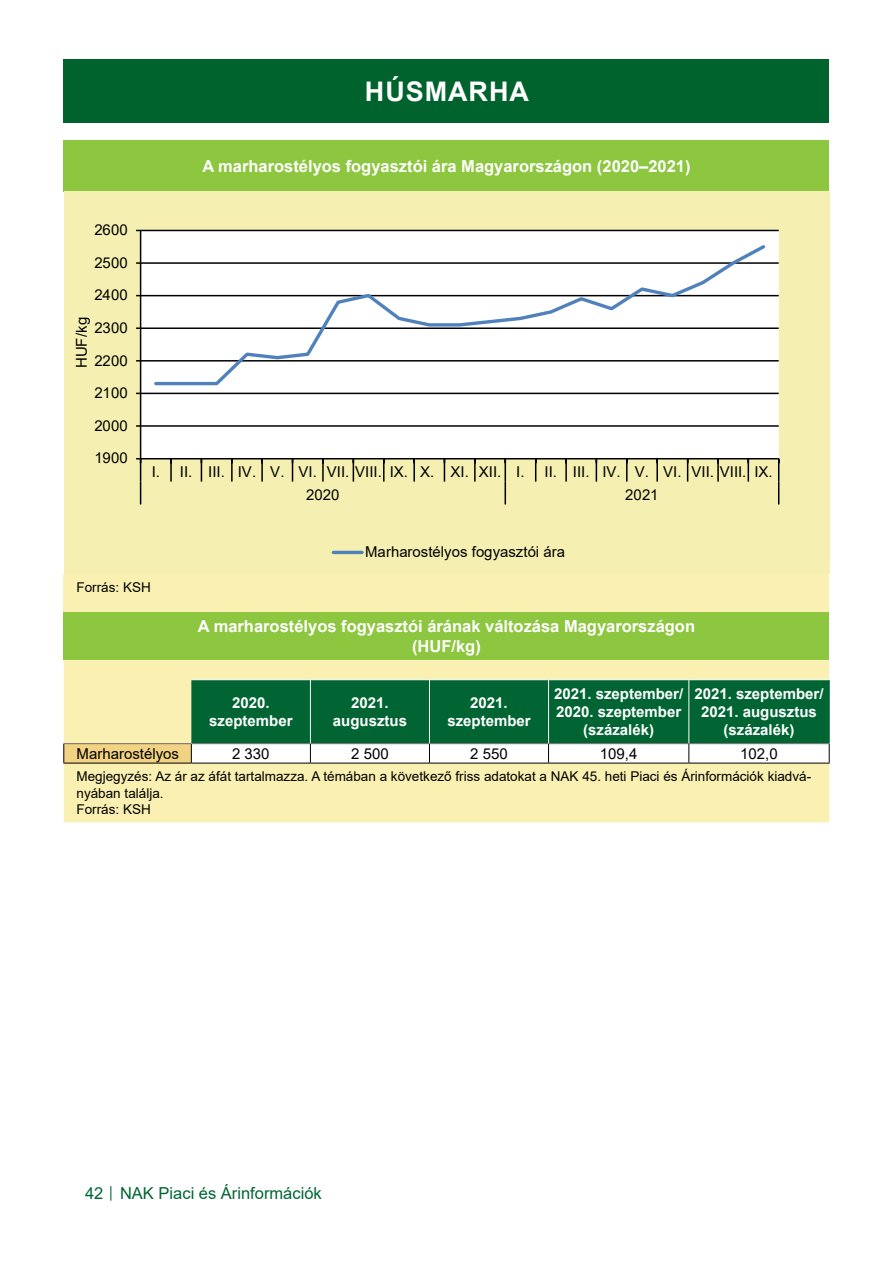
<style>
.page{position:relative;width:893px;height:1263px;background:#fff}
.page>*{position:absolute;margin:0;border:0;box-sizing:border-box;transform-origin:0 0}
.Cím_01_tartalomjegyz{font:700 27px "Arial";letter-spacing:.035em;color:#fff}
.Tablazat_cime{font:700 16.5px/19.8px "Arial";color:#fff;text-align:center}
.t1{font:16.5px "Arial";color:#006533}
.Tablazat_bal_kategor{font:15px "Arial";color:#000}
.Tablazat_fejlece_koz{font:700 15px/18px "Arial";color:#fff;text-align:center}
.Tablazat_kozep_ertek{font:15px "Arial";color:#000}
.Tablazat_forrasa{font:13.5px/16.2px "Arial";color:#000}
.s1{font-size:12px}
</style>
<div class="page">
<div style="left:64px;top:60px;width:765px;height:63px;background:#00632e"></div>
<div style="left:64px;top:611px;width:765px;height:49px;background:#8dc63f"></div>
<div style="left:64px;top:660px;width:765px;height:162px;background:#faf0b1"></div>
<div style="left:64px;top:744px;width:127px;height:19px;background:#f2d383"></div>
<hr style="left:191px;top:679px;width:119px;height:1px;background:#fff">
<hr style="left:310px;top:679px;width:119px;height:1px;background:#fff">
<hr style="left:429px;top:679px;width:120px;height:1px;background:#fff">
<hr style="left:549px;top:679px;width:140px;height:1px;background:#fff">
<hr style="left:689px;top:679px;width:141px;height:1px;background:#fff">
<hr style="left:63px;top:743px;width:128px;height:1px;background:#706f6f">
<svg style="left:63px;top:744px;width:1px;height:19px"></svg>
<svg style="left:191px;top:680px;width:639px;height:83px"></svg>
<hr style="left:63px;top:763px;width:128px;height:1px;background:#000">
<hr style="left:191px;top:763px;width:119px;height:1px;background:#000">
<hr style="left:310px;top:763px;width:119px;height:1px;background:#000">
<hr style="left:429px;top:763px;width:120px;height:1px;background:#000">
<hr style="left:549px;top:763px;width:140px;height:1px;background:#000">
<hr style="left:689px;top:763px;width:141px;height:1px;background:#000">
<div style="left:64px;top:140px;width:765px;height:51px;background:#8dc63f"></div>
<div style="left:64px;top:574px;width:765px;height:37px;background:#faf0b1"></div>
<div style="left:64px;top:191px;width:765px;height:383px;background:#f5f0b1"></div>
<div style="left:141px;top:230px;width:638px;height:229px;background:#fff"></div>
<hr style="left:141px;top:425px;width:638px;height:2px;background:#000">
<hr style="left:141px;top:393px;width:638px;height:1px;background:#000">
<hr style="left:141px;top:360px;width:638px;height:2px;background:#000">
<hr style="left:141px;top:327px;width:638px;height:2px;background:#000">
<hr style="left:141px;top:295px;width:638px;height:1px;background:#000">
<hr style="left:141px;top:262px;width:638px;height:2px;background:#000">
<hr style="left:141px;top:230px;width:638px;height:1px;background:#000">
<hr style="left:140px;top:230px;width:1px;height:229px;background:#000">
<hr style="left:141px;top:458px;width:638px;height:1px;background:#000">
<hr style="left:170px;top:459px;width:2px;height:23px;background:#000">
<svg style="left:201px;top:459px;width:1px;height:23px"></svg>
<hr style="left:231px;top:459px;width:2px;height:23px;background:#000">
<hr style="left:261px;top:459px;width:2px;height:23px;background:#000">
<svg style="left:292px;top:459px;width:1px;height:23px"></svg>
<hr style="left:322px;top:459px;width:2px;height:23px;background:#000">
<svg style="left:353px;top:459px;width:1px;height:23px"></svg>
<hr style="left:383px;top:459px;width:2px;height:23px;background:#000">
<hr style="left:413px;top:459px;width:2px;height:23px;background:#000">
<svg style="left:444px;top:459px;width:1px;height:23px"></svg>
<hr style="left:474px;top:459px;width:2px;height:23px;background:#000">
<svg style="left:535px;top:459px;width:1px;height:23px"></svg>
<hr style="left:565px;top:459px;width:2px;height:23px;background:#000">
<svg style="left:596px;top:459px;width:1px;height:23px"></svg>
<hr style="left:626px;top:459px;width:2px;height:23px;background:#000">
<hr style="left:656px;top:459px;width:2px;height:23px;background:#000">
<svg style="left:687px;top:459px;width:1px;height:23px"></svg>
<hr style="left:717px;top:459px;width:2px;height:23px;background:#000">
<svg style="left:748px;top:459px;width:1px;height:23px"></svg>
<svg style="left:136px;top:458px;width:5px;height:46px"></svg>
<svg style="left:505px;top:459px;width:1px;height:45px"></svg>
<svg style="left:778px;top:459px;width:1px;height:45px"></svg>
<svg style="left:152px;top:245px;width:616px;height:141px"></svg>
<hr style="left:333px;top:551px;width:29px;height:3px;background:#4f81bd">
<p class="Cím_01_tartalomjegyz" style="left:365px;top:73px;width:166px">HÚSMARHA</p>
<p class="Tablazat_bal_kategor" style="left:94px;top:219px;width:35px">2600</p>
<p class="Tablazat_bal_kategor" style="left:94px;top:252px;width:35px">2500</p>
<p class="Tablazat_bal_kategor" style="left:94px;top:285px;width:35px">2400</p>
<p class="Tablazat_bal_kategor" style="left:71px;top:368px;width:52px;rotate:-90deg">HUF/kg</p>
<p class="Tablazat_bal_kategor" style="left:94px;top:317px;width:35px">2300</p>
<p class="Tablazat_bal_kategor" style="left:94px;top:350px;width:35px">2200</p>
<p class="Tablazat_bal_kategor" style="left:94px;top:382px;width:35px">2100</p>
<p class="Tablazat_bal_kategor" style="left:94px;top:415px;width:35px">2000</p>
<p class="Tablazat_bal_kategor" style="left:94px;top:448px;width:35px">1900</p>
<p class="Tablazat_cime" style="left:202px;top:156px;width:490px">A marharostélyos fogyasztói ára Magyarországon (2020–2021)</p>
<p class="Tablazat_bal_kategor" style="left:152px;top:461px;width:374px">I. II. III. IV. V. VI. VII. VIII. IX. X. XI. XII. I.</p>
<p class="Tablazat_bal_kategor" style="left:545px;top:461px;width:230px">II. III. IV. V. VI. VII. VIII. IX.</p>
<p class="Tablazat_bal_kategor" style="left:306px;top:484px;width:35px">2020</p>
<p class="Tablazat_bal_kategor" style="left:625px;top:484px;width:35px">2021</p>
<p class="Tablazat_bal_kategor" style="left:365px;top:541px;width:201px">Marharostélyos fogyasztói ára</p>
<p class="Tablazat_forrasa" style="left:77px;top:579px;width:76px">Forrás: KSH</p>
<p class="Tablazat_cime" style="left:198px;top:616px;width:499px">A marharostélyos fogyasztói árának változása Magyarországon (HUF/kg)</p>
<p class="Tablazat_fejlece_koz" style="left:209px;top:694px;width:85px">2020. szeptember</p>
<p class="Tablazat_fejlece_koz" style="left:333px;top:694px;width:76px">2021. augusztus</p>
<p class="Tablazat_fejlece_koz" style="left:447px;top:694px;width:85px">2021. szeptember</p>
<p class="Tablazat_fejlece_koz" style="left:554px;top:685px;width:131px">2021. szeptember/<br>2020. szeptember (százalék)</p>
<p class="Tablazat_fejlece_koz" style="left:694px;top:685px;width:131px">2021. szeptember/<br>2021. augusztus (százalék)</p>
<p class="Tablazat_bal_kategor" style="left:77px;top:743px;width:104px">Marharostélyos</p>
<p class="Tablazat_kozep_ertek" style="left:232px;top:743px;width:39px">2 330</p>
<p class="Tablazat_kozep_ertek" style="left:351px;top:743px;width:39px">2 500</p>
<p class="Tablazat_kozep_ertek" style="left:470px;top:743px;width:39px">2 550</p>
<p class="Tablazat_kozep_ertek" style="left:600px;top:743px;width:39px">109,4</p>
<p class="Tablazat_kozep_ertek" style="left:740px;top:743px;width:39px">102,0</p>
<p class="Tablazat_forrasa" style="left:77px;top:768px;width:736px">Megjegyzés: Az ár az áfát tartalmazza. A témában a következő friss adatokat a NAK 45. heti Piaci és Árinformációk kiadvá&shy;nyában találja.<br>Forrás: KSH</p>
<p class="t1" style="left:85px;top:1182px;width:238px">42 <span class="s1">│</span> NAK Piaci és Árinformációk</p>
</div>
